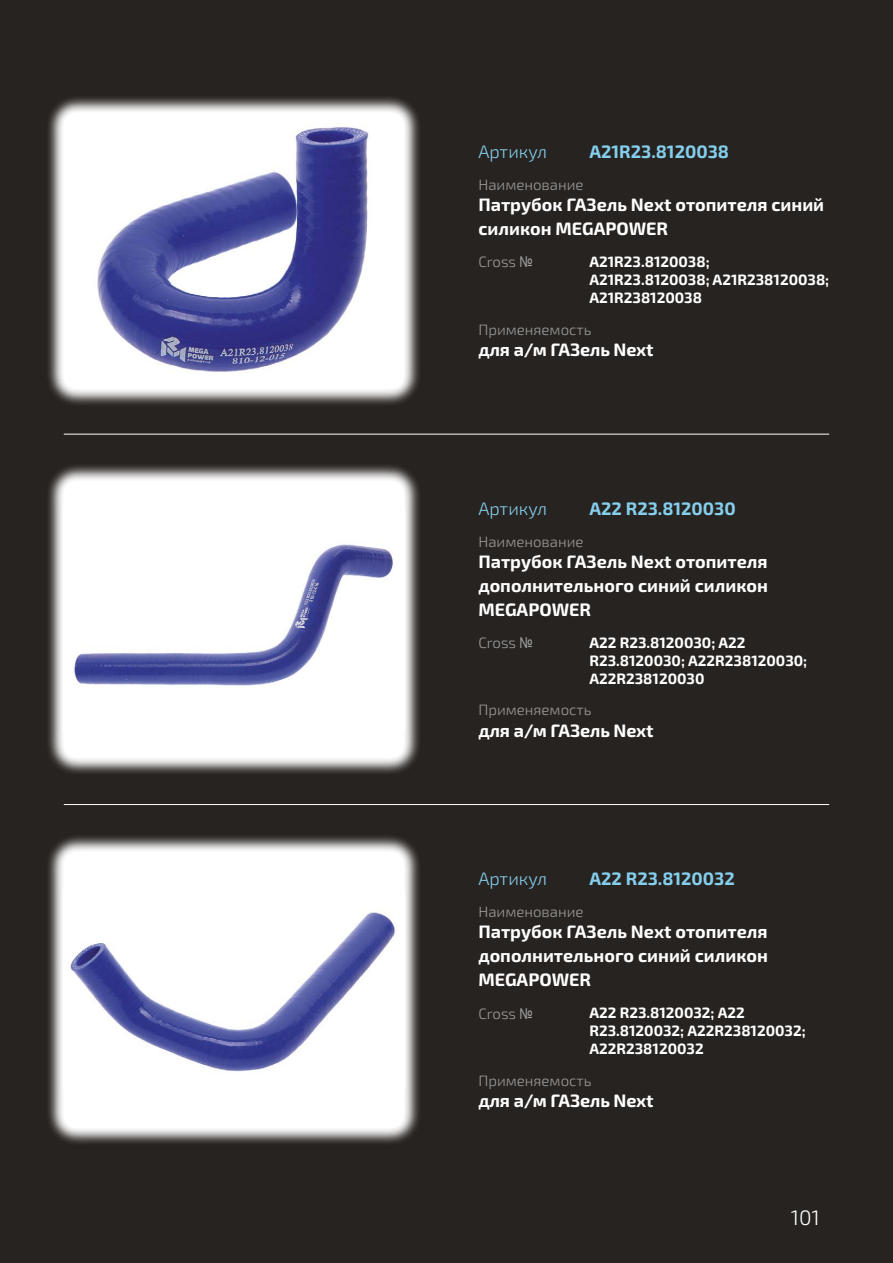
<style>
.page{position:relative;width:893px;height:1263px;background:#272320}
.page>*{position:absolute;margin:0;border:0;box-sizing:border-box;transform-origin:0 0}
.t1{font:300 21px "Exo 2.0";color:#fff}
.t2{font:700 18px/24px "Exo 2.0";color:#fff;text-align:justify}
.t3{font:700 18px "Exo 2.0";color:#84cfed}
.t4{font:300 18px "Exo 2.0";color:#84cfed}
.t5{font:700 15px/18px "Exo 2.0";color:#fff}
.t6{font:300 15px "Exo 2.0";color:#9d9d9c}
.s1{font-family:"Arial Narrow";font-weight:400}
</style>
<div class="page">
<hr style="left:64px;top:434px;width:765px;height:1px;background:#fff">
<hr style="left:64px;top:804px;width:765px;height:1px;background:#fff">
<svg style="left:48px;top:97px;width:371px;height:308px;background:#939190"></svg>
<div style="left:64px;top:112px;width:340px;height:277px;background:#fff;border-radius:13px"></div>
<img style="left:97px;top:126px;width:272px;height:246px">
<svg style="left:48px;top:465px;width:371px;height:308px;background:#969593"></svg>
<div style="left:64px;top:481px;width:340px;height:277px;background:#fff;border-radius:13px"></div>
<img style="left:74px;top:544px;width:319px;height:142px">
<svg style="left:48px;top:836px;width:371px;height:308px;background:#959392"></svg>
<div style="left:64px;top:852px;width:340px;height:276px;background:#fff;border-radius:13px"></div>
<img style="left:70px;top:909px;width:325px;height:163px">
<p class="t4" style="left:478px;top:141px;width:70px">Артикул</p>
<p class="t3" style="left:589px;top:141px;width:141px">А21R23.8120038</p>
<p class="t6" style="left:478px;top:176px;width:107px">Наименование</p>
<p class="t2" style="left:478px;top:193px;width:347px">Патрубок ГАЗель Next отопителя синий силикон MEGAPOWER</p>
<p class="t6" style="left:478px;top:253px;width:56px">Cross <span class="s1">№</span></p>
<p class="t5" style="left:589px;top:253px;width:241px">A21R23.8120038;<br>А21R23.8120038; А21R238120038;<br>A21R238120038</p>
<p class="t6" style="left:478px;top:321px;width:115px">Применяемость</p>
<p class="t2" style="left:478px;top:338px;width:177px">для а/м ГАЗель Next</p>
<p class="t4" style="left:478px;top:498px;width:70px">Артикул</p>
<p class="t3" style="left:589px;top:498px;width:148px">А22 R23.8120030</p>
<p class="t6" style="left:478px;top:533px;width:107px">Наименование</p>
<p class="t2" style="left:478px;top:550px;width:291px">Патрубок ГАЗель Next отопителя дополнительного синий силикон MEGAPOWER</p>
<p class="t6" style="left:478px;top:634px;width:56px">Cross <span class="s1">№</span></p>
<p class="t5" style="left:589px;top:634px;width:219px">A22 R23.8120030; А22<br>R23.8120030; А22R238120030;<br>A22R238120030</p>
<p class="t6" style="left:478px;top:701px;width:115px">Применяемость</p>
<p class="t2" style="left:478px;top:719px;width:177px">для а/м ГАЗель Next</p>
<p class="t4" style="left:478px;top:869px;width:70px">Артикул</p>
<p class="t3" style="left:589px;top:868px;width:147px">А22 R23.8120032</p>
<p class="t6" style="left:478px;top:903px;width:107px">Наименование</p>
<p class="t2" style="left:478px;top:920px;width:291px">Патрубок ГАЗель Next отопителя дополнительного синий силикон MEGAPOWER</p>
<p class="t6" style="left:478px;top:1005px;width:56px">Cross <span class="s1">№</span></p>
<p class="t5" style="left:589px;top:1004px;width:218px">A22 R23.8120032; А22<br>R23.8120032; А22R238120032;<br>A22R238120032</p>
<p class="t6" style="left:478px;top:1072px;width:115px">Применяемость</p>
<p class="t2" style="left:478px;top:1089px;width:177px">для а/м ГАЗель Next</p>
<p class="t1" style="left:791px;top:1205px;width:30px">101</p>
</div>
